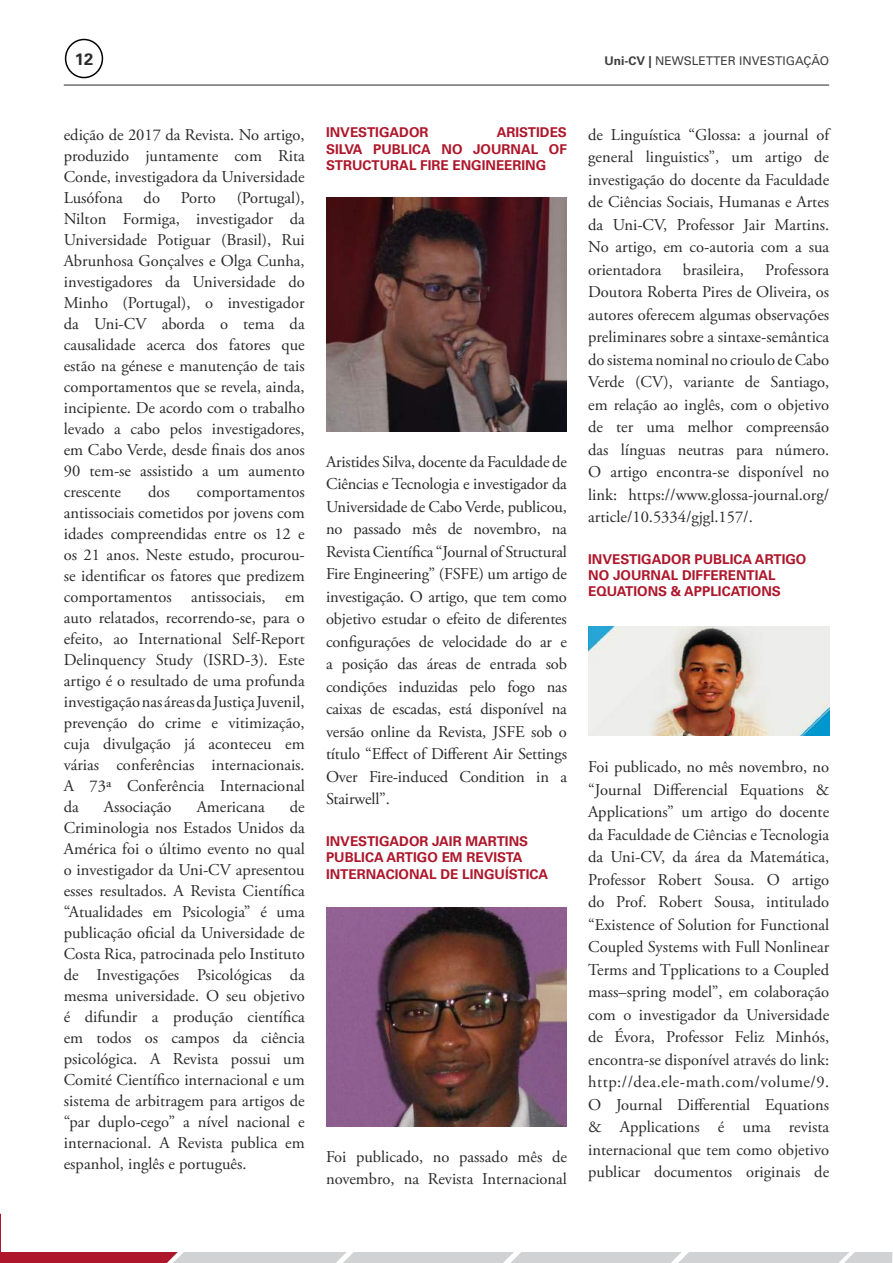
<style>
.page{position:relative;width:893px;height:1263px;background:#fff}
.page>*{position:absolute;margin:0;border:0;box-sizing:border-box;transform-origin:0 0}
.t1{font:16.5px/22.5px "Adobe Garamond Pro";color:#2b292a;text-align:justify}
.t2{font:700 16.5px "Univers LT Std";color:#2b292a}
.t3{font:700 13.5px/16.2px "Univers LT Std";color:#ae172b}
.t4{font:12px "Univers LT Std";color:#3e3e3f}
.s1{font-weight:700}
</style>
<div class="page">
<hr style="left:64px;top:85px;width:765px;height:1px;background:#282526">
<div style="left:65px;top:39px;width:38px;height:39px;border:2px solid #000;border-radius:50%"></div>
<svg style="left:0;top:1214px;width:893px;height:49px;background:#cbaeb3"></svg>
<div style="left:1px;top:1202px;width:891px;height:50px;background:#fff"></div>
<img style="left:326px;top:198px;width:241px;height:234px">
<img style="left:326px;top:908px;width:241px;height:218px">
<img style="left:588px;top:626px;width:241px;height:109px">
<p class="t2" style="left:75px;top:49px;width:20px">12</p>
<p class="t4" style="left:604px;top:54px;width:226px"><span class="s1">Uni-CV |</span> NEWSLETTER INVESTIGAÇÃO</p>
<p class="t1" style="left:64px;top:124px;width:242px;line-height:21px">edição de 2017 da Revista. No artigo, produzido juntamente com Rita Conde, investigadora da Universidade Lusófona</p>
<p class="t1" style="left:64px;top:187px;width:242px;line-height:21px;text-indent:173px">(Portugal), Nilton Formiga, investigador da Universidade Potiguar (Brasil), Rui Abrunhosa Gonçalves e Olga Cunha, investigadores da Universidade do Minho (Portugal), o investigador da Uni-CV aborda o tema da causalidade acerca dos fatores que estão na génese e manutenção de tais comportamentos que se revela, ainda, incipiente. De acordo com o trabalho levado a cabo pelos investigadores, em Cabo Verde, desde finais dos anos 90 tem-se assistido a um aumento crescente</p>
<p class="t1" style="left:144px;top:187px;width:18px">do</p>
<p class="t1" style="left:181px;top:187px;width:36px">Porto</p>
<p class="t1" style="left:148px;top:481px;width:23px">dos</p>
<p class="t1" style="left:64px;top:481px;width:242px;line-height:21px;text-indent:133px">comportamentos antissociais cometidos por jovens com idades compreendidas entre os 12 e os 21 anos. Neste estudo, procurou&shy;se identificar os fatores que predizem comportamentos antissociais, em auto relatados, recorrendo-se, para o efeito, ao International Self-Report Delinquency Study (ISRD-3). Este artigo é o resultado de uma profunda investigação nas áreas da Justiça Juvenil, prevenção do crime e vitimização, cuja divulgação já aconteceu em várias conferências internacionais.<br>A 73ª Conferência Internacional da</p>
<p class="t1" style="left:64px;top:796px;width:242px;line-height:21px;text-indent:226px">de Criminologia nos Estados Unidos da América foi o último evento no qual o investigador da Uni-CV apresentou esses resultados. A Revista Científica “Atualidades em Psicologia” é uma publicação oficial da Universidade de Costa Rica, patrocinada pelo Instituto de Investigações Psicológicas da mesma universidade. O seu objetivo é difundir a produção científica em todos os campos da ciência psicológica. A Revista possui um Comité Científico internacional e um sistema de arbitragem para artigos de “par duplo-cego” a nível nacional e internacional. A Revista publica em espanhol, inglês e português.</p>
<p class="t1" style="left:104px;top:796px;width:69px">Associação</p>
<p class="t1" style="left:197px;top:796px;width:70px">Americana</p>
<p class="t3" style="left:326px;top:125px;width:104px">INVESTIGADOR</p>
<p class="t3" style="left:326px;top:125px;width:242px;text-align:justify;text-indent:171px">ARISTIDES SILVA PUBLICA NO JOURNAL OF STRUCTURAL FIRE ENGINEERING</p>
<p class="t1" style="left:326px;top:451px;width:242px">Aristides Silva, docente da Faculdade de Ciências e Tecnologia e investigador da Universidade de Cabo Verde, publicou, no passado mês de novembro, na Revista Científica “Journal of Structural Fire Engineering” (FSFE) um artigo de investigação. O artigo, que tem como objetivo estudar o efeito de diferentes configurações de velocidade do ar e a posição das áreas de entrada sob condições induzidas pelo fogo nas caixas de escadas, está disponível na versão online da Revista, JSFE sob o título “Effect of Different Air Settings Over Fire-induced Condition in a Stairwell”.</p>
<p class="t3" style="left:326px;top:833px;width:224px">INVESTIGADOR JAIR MARTINS<br>PUBLICA ARTIGO EM REVISTA<br>INTERNACIONAL DE LINGUÍSTICA</p>
<p class="t1" style="left:326px;top:1146px;width:242px">Foi publicado, no passado mês de novembro, na Revista Internacional</p>
<p class="t1" style="left:588px;top:124px;width:242px">de Linguística “Glossa: a journal of general linguistics”, um artigo de investigação do docente da Faculdade de Ciências Sociais, Humanas e Artes da Uni-CV, Professor Jair Martins.<br>No artigo, em co-autoria com a sua orientadora</p>
<p class="t1" style="left:588px;top:259px;width:242px;text-indent:177px">Professora Doutora Roberta Pires de Oliveira, os autores oferecem algumas observações preliminares sobre a sintaxe-semântica do sistema nominal no crioulo de Cabo Verde (CV), variante de Santiago, em relação ao inglês, com o objetivo de ter uma melhor compreensão das línguas neutras para número.<br>O artigo encontra-se disponível no link: https://www.glossa-journal.org/ article/10.5334/gjgl.157/.</p>
<p class="t3" style="left:588px;top:551px;width:220px">INVESTIGADOR PUBLICA ARTIGO<br>NO JOURNAL DIFFERENTIAL<br>EQUATIONS &amp; APPLICATIONS</p>
<p class="t1" style="left:683px;top:259px;width:63px">brasileira,</p>
<p class="t1" style="left:588px;top:756px;width:243px">Foi publicado, no mês novembro, no “Journal Differencial Equations &amp; Applications” um artigo do docente da Faculdade de Ciências e Tecnologia da Uni-CV, da área da Matemática, Professor Robert Sousa. O artigo do Prof. Robert Sousa, intitulado “Existence of Solution for Functional Coupled Systems with Full Nonlinear Terms and Tpplications to a Coupled mass–spring model”, em colaboração com o investigador da Universidade de Évora, Professor Feliz Minhós, encontra-se disponível através do link: http://dea.ele-math.com/volume/9.<br>O Journal Differential Equations &amp; Applications é uma revista internacional que tem como objetivo publicar documentos originais de</p>
</div>
